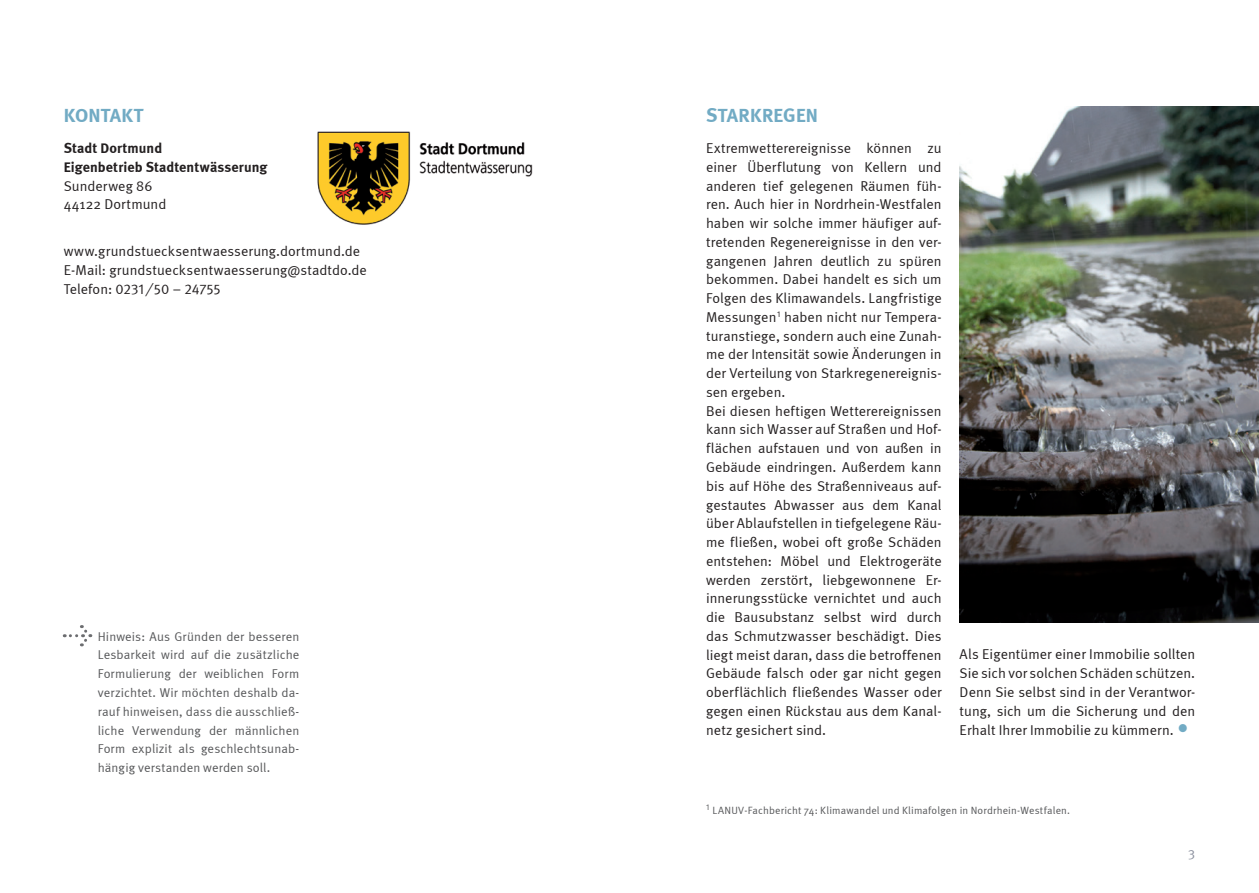
<style>
.page{position:relative;width:1259px;height:893px;background:#fff}
.page>*{position:absolute;margin:0;border:0;box-sizing:border-box;transform-origin:0 0}
.t1{font:700 19.5px "Meta";letter-spacing:.01em;color:#72abc4}
.t2{font:14.25px/18.8px "Meta Normal";letter-spacing:.005em;color:#231f20}
.t3{font:14.25px/18.8px "Meta Bold LF";letter-spacing:.005em;color:#231f20}
.t4{font:14.25px "Meta Normal Expert";letter-spacing:.01em;color:#231f20}
.t5{font:13.5px "Meta Normal Expert";color:#8a8f9d}
.t6{font:12.75px/18.8px "Meta Normal";letter-spacing:.01em;color:#57585a;text-align:justify}
.t7{font:10.5px "Meta Normal";letter-spacing:.015em;color:#57585a}
.t8{font:8.25px "Meta Normal Expert";color:#57585a}
.s1{font-family:"Meta Normal"}
.s2{font-size:22.5px;color:#72abc4}
</style>
<div class="page">
<img style="left:959px;top:106px;width:300px;height:517px">
<svg style="left:64px;top:625px;width:28px;height:22px"></svg>
<img style="left:317px;top:131px;width:216px;height:94px">
<h1 class="t1" style="left:64px;top:103px;width:81px">KONTAKT</h1>
<p class="t3" style="left:64px;top:139px;width:205px">Stadt Dortmund<br>Eigenbetrieb Stadtentwässerung</p>
<p class="t2" style="left:64px;top:176px;width:104px">Sunderweg 86<br>44122 Dortmund</p>
<p class="t2" style="left:64px;top:242px;width:304px">www.grundstuecksentwaesserung.dortmund.de<br>E-Mail: grundstuecksentwaesserung@stadtdo.de</p>
<p class="t4" style="left:64px;top:281px;width:158px"><span class="s1">Telefon:</span> 0231 / 50 <span class="s1">–</span> 24755</p>
<p class="t6" style="left:98px;top:627px;width:203px">Hinweis: Aus Gründen der besseren Lesbarkeit wird auf die zusätzliche Formulierung der weiblichen Form verzichtet. Wir möchten deshalb da&shy;rauf hinweisen, dass die ausschließ&shy;liche Verwendung der männlichen Form explizit als geschlechtsunab&shy;hängig verstanden werden soll.</p>
<h1 class="t1" style="left:706px;top:103px;width:114px">STARKREGEN</h1>
<p class="t2" style="left:706px;top:139px;width:237px">Extremwetterereignisse können zu einer Überflutung von Kellern und anderen tief gelegenen Räumen füh&shy;ren. Auch hier in Nordrhein-Westfalen haben wir solche immer häufiger auf&shy;tretenden Regenereignisse in den ver&shy;gangenen Jahren deutlich zu spüren bekommen. Dabei handelt es sich um Folgen des Klimawandels. Langfristige Messungen<sup>1</sup> haben nicht nur Tempera&shy;turanstiege, sondern auch eine Zunah&shy;me der Intensität sowie Änderungen in der Verteilung von Starkregenereignis&shy;sen ergeben.<br>Bei diesen heftigen Wetterereignissen kann sich Wasser auf Straßen und Hof&shy;flächen aufstauen und von außen in Gebäude eindringen. Außerdem kann bis auf Höhe des Straßenniveaus auf&shy;gestautes Abwasser aus dem Kanal über Ablaufstellen in tiefgelegene Räu&shy;me fließen, wobei oft große Schäden entstehen: Möbel und Elektrogeräte werden zerstört, liebgewonnene Er&shy;innerungsstücke vernichtet und auch die Bausubstanz selbst wird durch das Schmutzwasser beschädigt. Dies liegt meist daran, dass die betroffenen Gebäude falsch oder gar nicht gegen oberflächlich fließendes Wasser oder gegen einen Rückstau aus dem Kanal&shy;netz gesichert sind.</p>
<p class="t2" style="left:959px;top:645px;width:237px;text-align:justify">Als Eigentümer einer Immobilie sollten Sie sich vor solchen Schäden schützen.<br>Denn Sie selbst sind in der Verantwor&shy;tung, sich um die Sicherung und den Erhalt Ihrer Immobilie zu kümmern. <span class="s2">•</span></p>
<p class="t8" style="left:706px;top:802px;width:5px">1</p>
<p class="t7" style="left:712px;top:805px;width:359px">LANUV-Fachbericht 74: Klimawandel und Klimafolgen in Nordrhein-Westfalen.</p>
<p class="t5" style="left:1188px;top:847px;width:8px">3</p>
</div>
